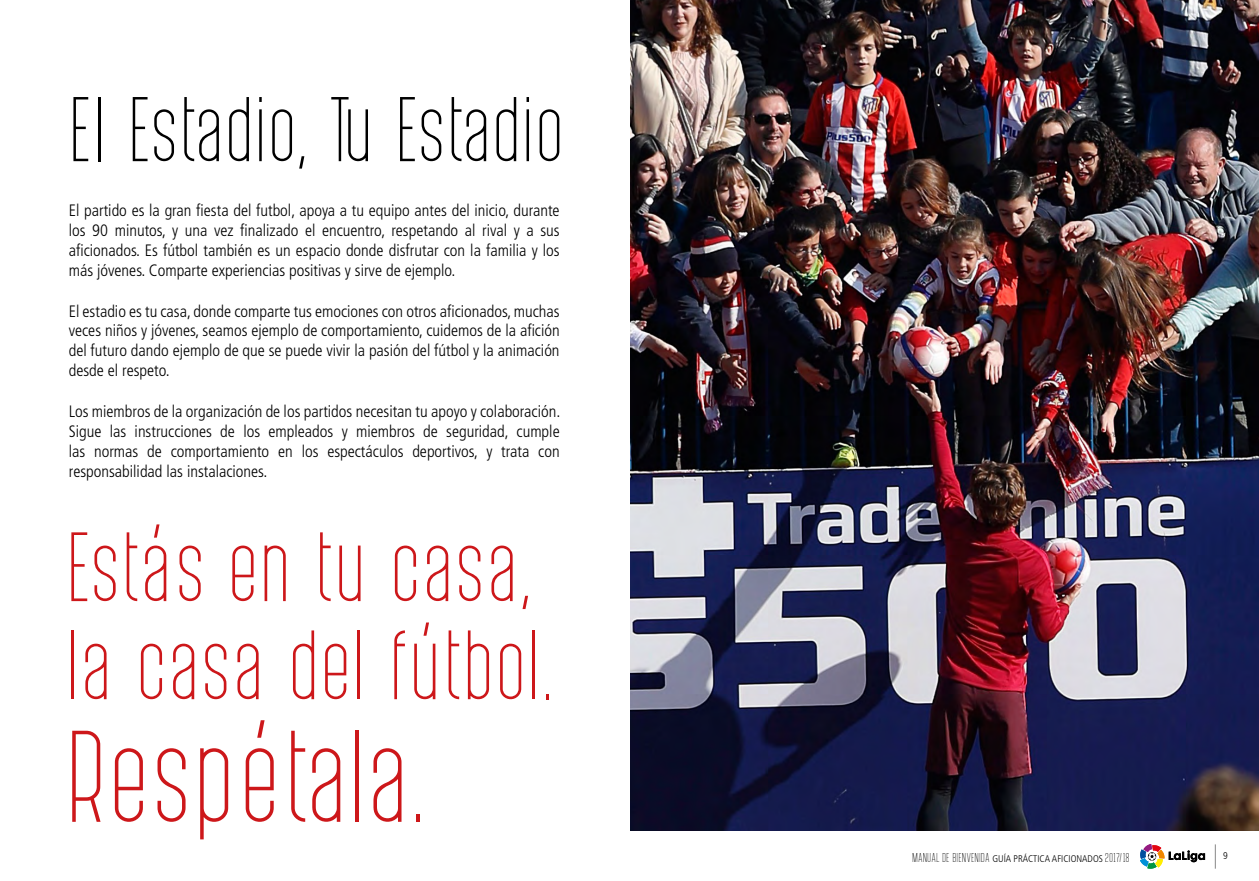
<style>
.page{position:relative;width:1259px;height:881px;background:#fff}
.page>*{position:absolute;margin:0;border:0;box-sizing:border-box;transform-origin:0 0}
.t1{font:300 97.95px "Post Scriptum";letter-spacing:-.025em;color:#cd171a}
.t2{font:300 73.95px/97.9px "Post Scriptum";letter-spacing:-.025em;color:#cd171a}
.t3{font:300 69px "Post Scriptum";letter-spacing:-.03em;color:#000}
.t4{font:300 condensed 16.5px/19.8px "Frutiger LT Std";color:#000;text-align:justify}
.t5{font:300 9.75px "Post Scriptum";letter-spacing:-.03em;color:#000}
.t6{font:300 condensed 9.75px "Frutiger LT Std";color:#000}
.s1{font-family:"Frutiger LT Std";font-stretch:condensed}
</style>
<div class="page">
<img style="left:630px;top:0;width:629px;height:831px">
<svg style="left:1215px;top:844px;width:1px;height:24px"></svg>
<svg style="left:1140px;top:844px;width:65px;height:24px"></svg>
<h3 class="t3" style="left:71px;top:75px;width:500px">El Estadio, Tu Estadio</h3>
<p class="t4" style="left:69px;top:201px;width:492px">El partido es la gran fiesta del futbol, apoya a tu equipo antes del inicio, durante los 90 minutos, y una vez finalizado el encuentro, respetando al rival y a sus aficionados. Es fútbol también es un espacio donde disfrutar con la familia y los más jóvenes. Comparte experiencias positivas y sirve de ejemplo.</p>
<p class="t4" style="left:69px;top:301px;width:492px">El estadio es tu casa, donde comparte tus emociones con otros aficionados, muchas veces niños y jóvenes, seamos ejemplo de comportamiento, cuidemos de la afición del futuro dando ejemplo de que se puede vivir la pasión del fútbol y la animación desde el respeto.</p>
<p class="t4" style="left:69px;top:401px;width:493px">Los miembros de la organización de los partidos necesitan tu apoyo y colaboración.<br>Sigue las instrucciones de los empleados y miembros de seguridad, cumple las normas de comportamiento en los espectáculos deportivos, y trata con responsabilidad las instalaciones.</p>
<h2 class="t2" style="left:69px;top:517px;width:489px">Estás en tu casa, la casa del fútbol.</h2>
<h1 class="t1" style="left:69px;top:699px;width:363px">Respétala.</h1>
<p class="t5" style="left:912px;top:849px;width:219px">MANUAL DE BIENVENIDA <span class="s1">GUÍA PRÁCTICA AFICIONADOS</span> 2017/18</p>
<p class="t6" style="left:1223px;top:850px;width:6px">9</p>
</div>
